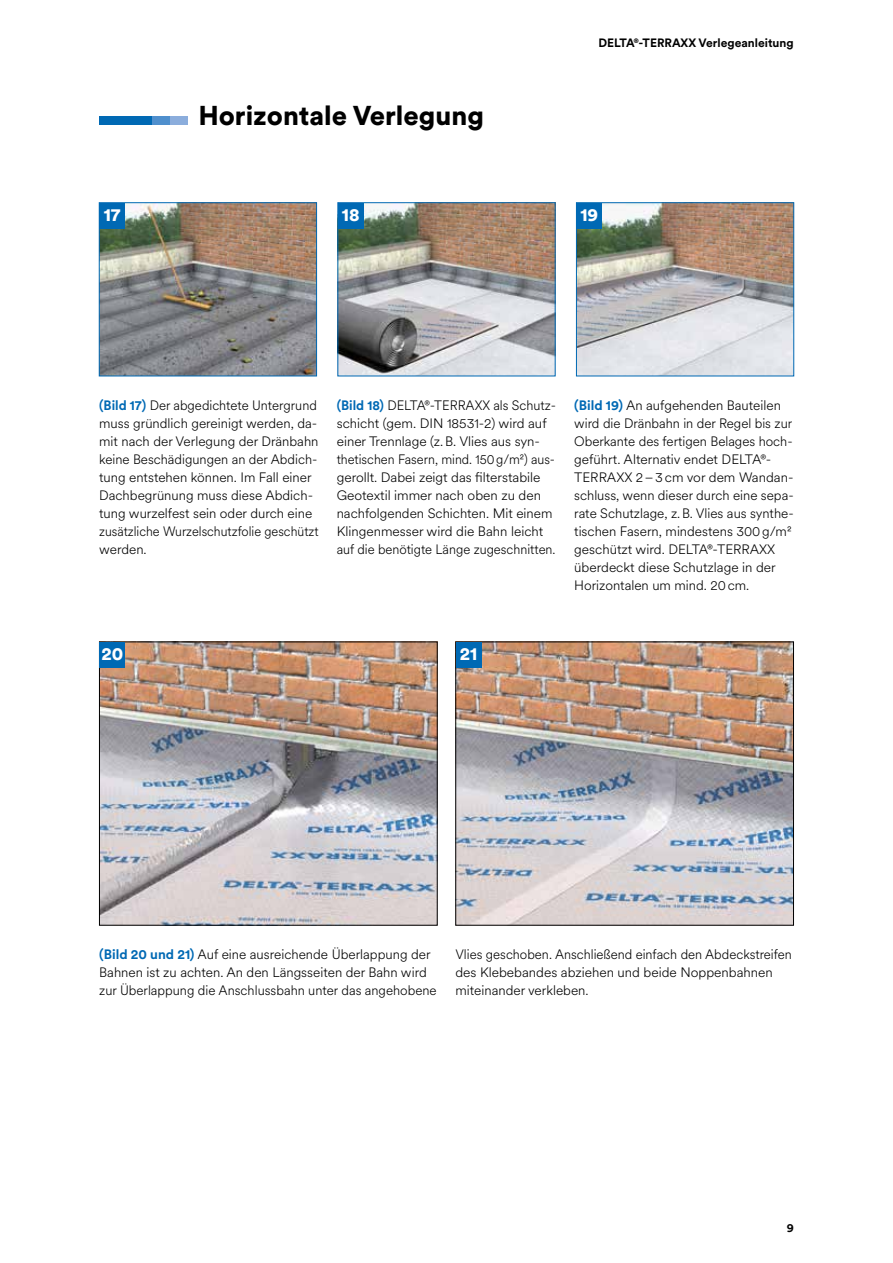
<style>
.page{position:relative;width:893px;height:1263px;background:#fff}
.page>*{position:absolute;margin:0;border:0;box-sizing:border-box;transform-origin:0 0}
.t1{font:900 27px "Circular XX";color:#000}
.t2{font:900 18px "Circular XX";color:#fff}
.t3{font:300 13.5px/18px "Circular XX";color:#000}
.t4{font:700 12px "Circular XX";color:#000}
.s1{font-weight:700;color:#0069b4}
</style>
<div class="page">
<img style="left:101px;top:204px;width:214px;height:170px">
<div style="left:99px;top:202px;width:218px;height:174px;border:1px solid #0069b4"></div>
<img style="left:578px;top:204px;width:214px;height:170px">
<div style="left:576px;top:202px;width:218px;height:174px;border:1px solid #0069b4"></div>
<img style="left:340px;top:204px;width:213px;height:170px">
<div style="left:338px;top:202px;width:217px;height:174px;border:1px solid #0069b4"></div>
<img style="left:101px;top:644px;width:334px;height:279px">
<img style="left:458px;top:644px;width:334px;height:279px">
<div style="left:99px;top:116px;width:53px;height:9px;background:#0069b4"></div>
<div style="left:152px;top:116px;width:18px;height:9px;background:#4f8fcd"></div>
<div style="left:170px;top:116px;width:17px;height:9px;background:#8baddc"></div>
<div style="left:99px;top:203px;width:26px;height:25px;background:#0069b4"></div>
<div style="left:338px;top:203px;width:26px;height:25px;background:#0069b4"></div>
<div style="left:577px;top:203px;width:25px;height:25px;background:#0069b4"></div>
<div style="left:100px;top:642px;width:25px;height:26px;background:#0069b4"></div>
<div style="left:456px;top:642px;width:25px;height:26px;background:#0069b4"></div>
<h1 class="t1" style="left:198px;top:96px;width:287px">Horizontale Verlegung</h1>
<p class="t4" style="left:598px;top:34px;width:197px">DELTA®-TERRAXX Verlegeanleitung</p>
<h2 class="t2" style="left:104px;top:202px;width:18px">17</h2>
<h2 class="t2" style="left:342px;top:202px;width:19px">18</h2>
<h2 class="t2" style="left:580px;top:202px;width:19px">19</h2>
<p class="t3" style="left:99px;top:395px;width:221px"><span class="s1">(Bild 17)</span> Der abgedichtete Untergrund muss gründlich gereinigt werden, da&shy;mit nach der Verlegung der Dränbahn keine Beschädigungen an der Abdich&shy;tung entstehen können. Im Fall einer Dachbegrünung muss diese Abdich&shy;tung wurzelfest sein oder durch eine zusätzliche Wurzelschutzfolie geschützt werden.</p>
<p class="t3" style="left:337px;top:395px;width:221px"><span class="s1">(Bild 18)</span> DELTA®-TERRAXX als Schutz&shy;schicht (gem. DIN 18531-2) wird auf einer Trennlage (z.B. Vlies aus syn&shy;thetischen Fasern, mind. 150g/m²) aus&shy;gerollt. Dabei zeigt das filterstabile Geotextil immer nach oben zu den nachfolgenden Schichten. Mit einem Klingenmesser wird die Bahn leicht auf die benötigte Länge zugeschnitten.</p>
<p class="t3" style="left:574px;top:395px;width:221px"><span class="s1">(Bild 19)</span> An aufgehenden Bauteilen wird die Dränbahn in der Regel bis zur Oberkante des fertigen Belages hoch&shy;geführt. Alternativ endet DELTA®- TERRAXX 2–3cm vor dem Wandan&shy;schluss, wenn dieser durch eine sepa&shy;rate Schutzlage, z.B. Vlies aus synthe&shy;tischen Fasern, mindestens 300g/m² geschützt wird. DELTA®-TERRAXX überdeckt diese Schutzlage in der Horizontalen um mind. 20cm.</p>
<h2 class="t2" style="left:101px;top:641px;width:23px">20</h2>
<h2 class="t2" style="left:460px;top:641px;width:19px">21</h2>
<p class="t3" style="left:99px;top:944px;width:339px"><span class="s1">(Bild 20 und 21)</span> Auf eine ausreichende Überlappung der<br>Bahnen ist zu achten. An den Längsseiten der Bahn wird zur Überlappung die Anschlussbahn unter das angehobene</p>
<p class="t3" style="left:455px;top:944px;width:338px">Vlies geschoben. Anschließend einfach den Abdeckstreifen des Klebebandes abziehen und beide Noppenbahnen miteinander verkleben.</p>
<p class="t4" style="left:787px;top:1219px;width:9px">9</p>
</div>
